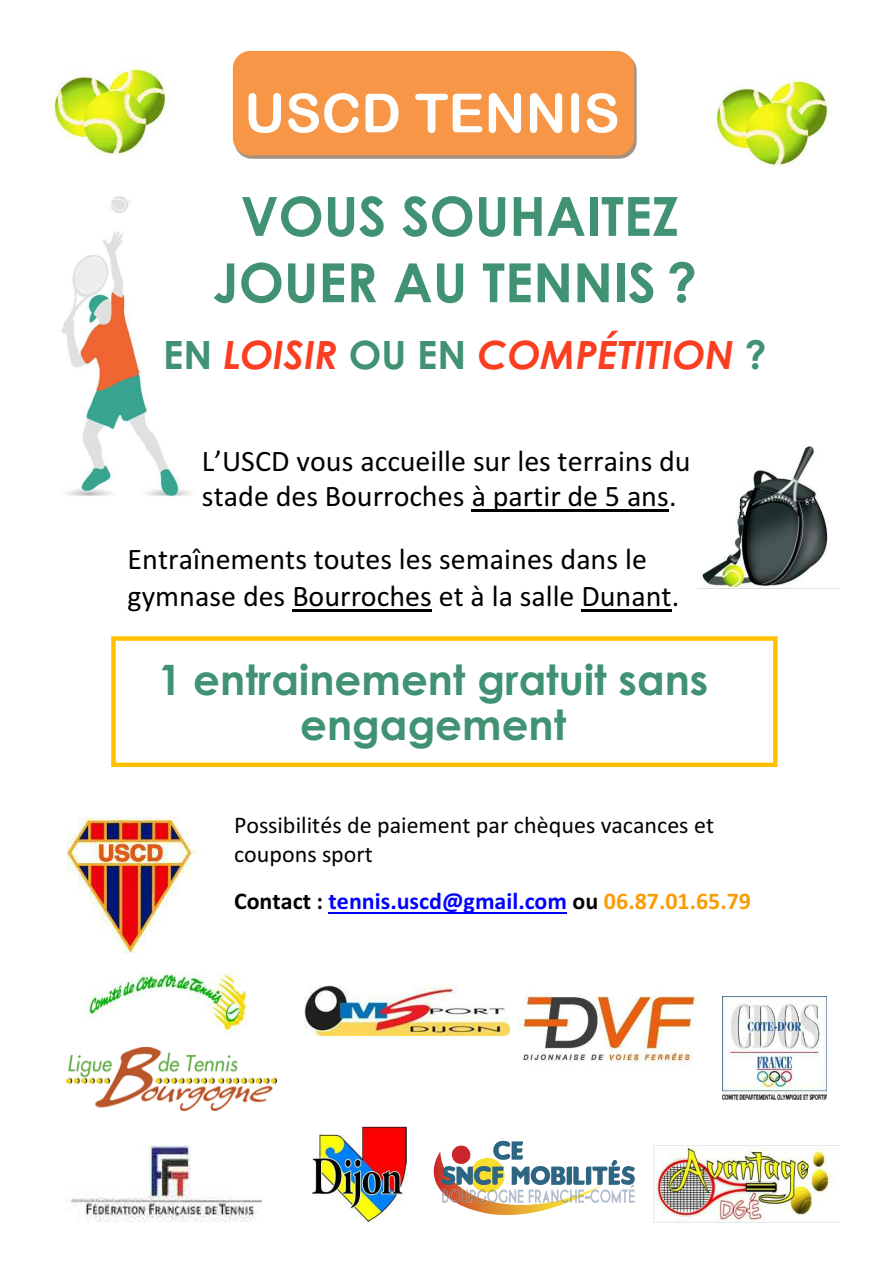
<style>
.page{position:relative;width:893px;height:1263px;background:#fff}
.page>*{position:absolute;margin:0;border:0;box-sizing:border-box;transform-origin:0 0}
.t1{font:700 54px/66.3px "Century Gothic";color:#409273;text-align:center}
.t2{font:54px "Arial Rounded MT Bold";color:#fff}
.t3{font:700 42px/45px "Century Gothic";color:#409273;text-align:center}
.t4{font:italic 700 39px "Century Gothic";color:#fa3e21}
.t5{font:30px/35.1px "Calibri";color:#000}
.t6{font:24px/29.4px "Calibri";color:#000}
.t7{font:700 24px "Calibri";color:#00f}
.s1{font-style:normal;color:#409273}
.s2{color:#000}
.s3{color:#f99d07}
</style>
<div class="page">
<img style="left:61px;top:196px;width:131px;height:300px">
<img style="left:234px;top:54px;width:402px;height:105px">
<div style="left:233px;top:51px;width:401px;height:104px;background:#f79646;border-radius:17px"></div>
<hr style="left:472px;top:509px;width:197px;height:2px;background:#000">
<hr style="left:292px;top:609px;width:140px;height:2px;background:#000">
<hr style="left:581px;top:609px;width:91px;height:2px;background:#000">
<hr style="left:329px;top:912px;width:238px;height:1px;background:#00f">
<div style="left:111px;top:636px;width:667px;height:131px;border:4px solid #ffc000"></div>
<img style="left:697px;top:446px;width:141px;height:143px">
<img style="left:49px;top:67px;width:121px;height:89px">
<img style="left:70px;top:1146px;width:192px;height:75px">
<img style="left:711px;top:79px;width:121px;height:88px">
<img style="left:304px;top:986px;width:205px;height:50px">
<img style="left:313px;top:1126px;width:94px;height:97px">
<img style="left:67px;top:818px;width:129px;height:135px">
<img style="left:85px;top:974px;width:162px;height:61px">
<img style="left:67px;top:1047px;width:209px;height:63px">
<img style="left:653px;top:1145px;width:186px;height:78px">
<img style="left:722px;top:996px;width:104px;height:103px">
<img style="left:518px;top:995px;width:181px;height:70px">
<svg style="left:434px;top:1141px;width:201px;height:74px"></svg>
<h1 class="t2" style="left:244px;top:81px;width:377px">USCD TENNIS</h1>
<h1 class="t1" style="left:213px;top:181px;width:486px">VOUS SOUHAITEZ<br>JOUER AU TENNIS ?</h1>
<h3 class="t4" style="left:163px;top:325px;width:605px"><span class="s1">EN</span> LOISIR <span class="s1">OU EN</span> COMPÉTITION <span class="s1">?</span></h3>
<p class="t5" style="left:202px;top:443px;width:490px">L’USCD vous accueille sur les terrains du stade des Bourroches à partir de 5 ans.</p>
<p class="t5" style="left:128px;top:541px;width:553px;line-height:36.6px">Entraînements toutes les semaines dans le gymnase des Bourroches et à la salle Dunant.</p>
<h2 class="t3" style="left:158px;top:655px;width:552px">1 entrainement gratuit sans engagement</h2>
<p class="t6" style="left:234px;top:810px;width:481px">Possibilités de paiement par chèques vacances et coupons sport</p>
<p class="t7" style="left:234px;top:886px;width:518px"><span class="s2">Contact :</span> tennis.uscd@gmail.com <span class="s2">ou</span> <span class="s3">06.87.01.65.79</span></p>
</div>
